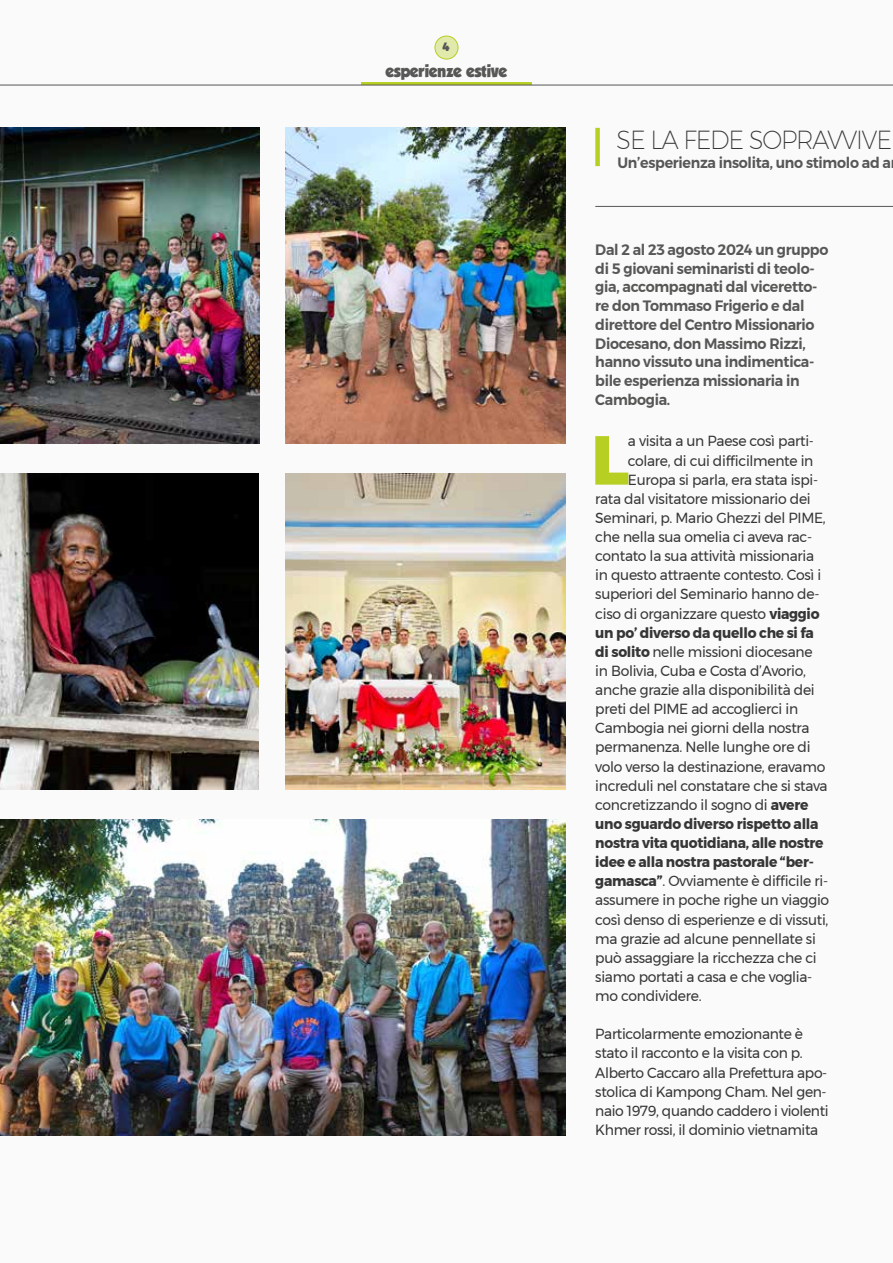
<style>
.page{position:relative;width:893px;height:1263px;background:#fafafa}
.page>*{position:absolute;margin:0;border:0;box-sizing:border-box;transform-origin:0 0}
.t1{font:800 69.15px "Montserrat";color:#b7ce23;scale:.95 1}
.t2{font:200 25.5px "Montserrat";letter-spacing:-.045em;color:#373636;scale:.95 1}
.t3{font:15.45px "GROBOLD";color:#575756;scale:.95 1}
.t4{font:600 15px/18.8px "Montserrat";letter-spacing:-.02em;color:#575756;scale:.95 1}
.t5{font:14.7px/19.2px "Montserrat";letter-spacing:-.02em;color:#373636;scale:.95 1}
.t6{font:700 14.7px "Montserrat";letter-spacing:-.02em;color:#373636;scale:.95 1}
.t7{font:900 12px "Montserrat";color:#575756;scale:.95 1}
.s1{font-weight:700}
</style>
<div class="page">
<hr style="left:361px;top:82px;width:171px;height:3px;background:#b7ce23">
<div style="left:435px;top:36px;width:23px;height:23px;background:#e1e9ab;border-radius:50%"></div>
<div style="left:435px;top:36px;width:23px;height:23px;border:1px solid #b7ce23;border-radius:50%"></div>
<hr style="left:0;top:85px;width:893px;height:1px;background:#575756">
<img style="left:286px;top:128px;width:280px;height:316px">
<img style="left:286px;top:473px;width:280px;height:316px">
<img style="left:0;top:819px;width:566px;height:316px">
<img style="left:0;top:128px;width:259px;height:315px">
<img style="left:0;top:473px;width:259px;height:316px">
<div style="left:595px;top:130px;width:5px;height:34px;background:#b7ce23"></div>
<hr style="left:595px;top:206px;width:298px;height:1px;background:#575756">
<p class="t7" style="left:443px;top:37px;width:9px">4</p>
<p class="t3" style="left:386px;top:61px;width:129px">esperienze estive</p>
<h2 class="t2" style="left:617px;top:121px;width:291px">SE LA FEDE SOPRAVVIVE</h2>
<p class="t4" style="left:617px;top:154px;width:289px">Un’esperienza insolita, uno stimolo ad a</p>
<p class="t4" style="left:595px;top:240px;width:247px">Dal 2 al 23 agosto 2024 un gruppo di 5 giovani seminaristi di teolo&shy;gia, accompagnati dal viceretto&shy;re don Tommaso Frigerio e dal direttore del Centro Missionario<br>Diocesano, don Massimo Rizzi, hanno vissuto una indimentica&shy;bile esperienza missionaria in<br>Cambogia.</p>
<h1 class="t1" style="left:591px;top:404px;width:41px">L</h1>
<p class="t5" style="left:628px;top:431px;width:197px">a visita a un Paese così parti-</p>
<p class="t5" style="left:628px;top:450px;width:197px">colare, di cui difficilmente in</p>
<p class="t5" style="left:628px;top:470px;width:202px">Europa si parla, era stata ispi-</p>
<p class="t5" style="left:595px;top:489px;width:228px">rata dal visitatore missionario dei</p>
<p class="t5" style="left:595px;top:508px;width:244px">Seminari, p. Mario Ghezzi del PIME,</p>
<p class="t5" style="left:595px;top:527px;width:230px">che nella sua omelia ci aveva rac-</p>
<p class="t5" style="left:595px;top:546px;width:232px">contato la sua attività missionaria</p>
<p class="t5" style="left:595px;top:565px;width:239px">in questo attraente contesto. Così i</p>
<p class="t5" style="left:595px;top:584px;width:237px">superiori del Seminario hanno de-</p>
<p class="t5" style="left:595px;top:603px;width:238px">ciso di organizzare questo <span class="s1">viaggio</span></p>
<p class="t6" style="left:595px;top:621px;width:231px">un po’ diverso da quello che si fa</p>
<p class="t5" style="left:595px;top:642px;width:230px"><span class="s1">di solito</span> nelle missioni diocesane</p>
<p class="t5" style="left:595px;top:661px;width:223px">in Bolivia, Cuba e Costa d’Avorio,</p>
<p class="t5" style="left:595px;top:680px;width:232px">anche grazie alla disponibilità dei</p>
<p class="t5" style="left:595px;top:699px;width:215px">preti del PIME ad accoglierci in</p>
<p class="t5" style="left:595px;top:718px;width:227px">Cambogia nei giorni della nostra</p>
<p class="t5" style="left:595px;top:737px;width:228px">permanenza. Nelle lunghe ore di</p>
<p class="t5" style="left:595px;top:757px;width:244px">volo verso la destinazione, eravamo</p>
<p class="t5" style="left:595px;top:776px;width:246px">increduli nel constatare che si stava</p>
<p class="t5" style="left:595px;top:795px;width:226px">concretizzando il sogno di <span class="s1">avere</span></p>
<p class="t6" style="left:595px;top:812px;width:236px">uno sguardo diverso rispetto alla</p>
<p class="t6" style="left:595px;top:831px;width:242px">nostra vita quotidiana, alle nostre</p>
<p class="t6" style="left:595px;top:850px;width:232px">idee e alla nostra pastorale “ber-</p>
<p class="t5" style="left:595px;top:871px;width:246px"><span class="s1">gamasca”</span>. Ovviamente è difficile ri-</p>
<p class="t5" style="left:595px;top:890px;width:248px">assumere in poche righe un viaggio</p>
<p class="t5" style="left:595px;top:909px;width:247px">così denso di esperienze e di vissuti,</p>
<p class="t5" style="left:595px;top:929px;width:234px">ma grazie ad alcune pennellate si</p>
<p class="t5" style="left:595px;top:948px;width:235px">può assaggiare la ricchezza che ci</p>
<p class="t5" style="left:595px;top:967px;width:230px">siamo portati a casa e che voglia-</p>
<p class="t5" style="left:595px;top:986px;width:113px">mo condividere.</p>
<p class="t5" style="left:595px;top:1024px;width:247px">Particolarmente emozionante è stato il racconto e la visita con p.<br>Alberto Caccaro alla Prefettura apo&shy;stolica di Kampong Cham. Nel gen&shy;naio 1979, quando caddero i violenti Khmer rossi, il dominio vietnamita</p>
</div>
